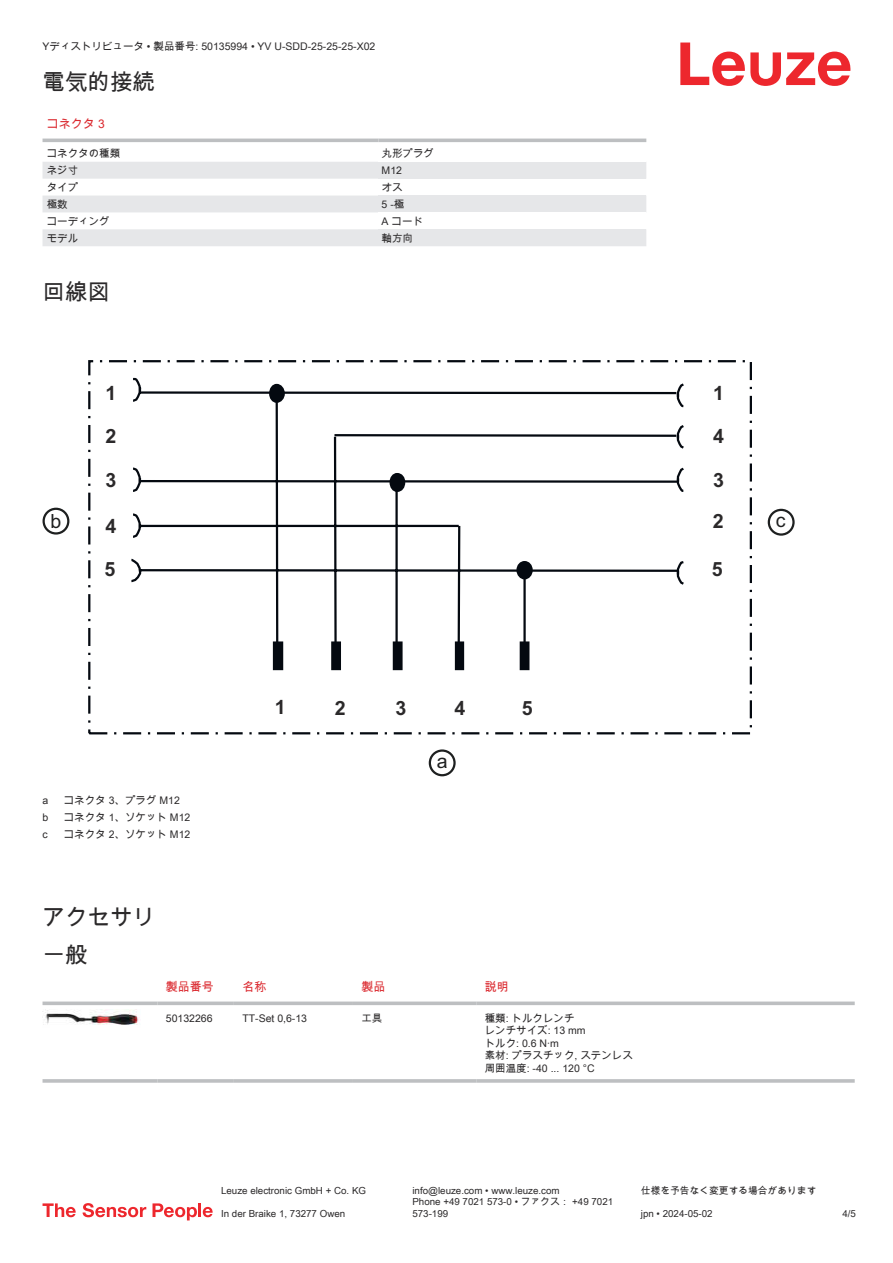
<style>
.page{position:relative;width:893px;height:1263px;background:#fff}
.page>*{position:absolute;margin:0;border:0;box-sizing:border-box;transform-origin:0 0}
.t1{font:22.5px/38.7px "Arial Unicode MS";color:#2b292a}
.t2{font:700 19.65px "Arial";color:#2b292a}
.t3{font:19.5px "Arial";color:#1f2020}
.t4{font:12px "Arial Unicode MS";color:#db2a30}
.t5{font:10.5px/12.6px "Arial Unicode MS";color:#2b292a}
.t6{font:9.75px/11.7px "Arial Unicode MS";color:#2b292a}
</style>
<div class="page">
<svg style="left:680px;top:43px;width:170px;height:43px"></svg>
<svg style="left:43px;top:138px;width:603px;height:1px"></svg>
<svg style="left:43px;top:162px;width:335px;height:84px;fill:#e6e7e9"></svg>
<hr style="left:43px;top:139px;width:335px;height:3px;background:#bdbfc1">
<hr style="left:378px;top:139px;width:268px;height:3px;background:#bdbfc1">
<div style="left:378px;top:162px;width:268px;height:17px;background:#e6e7e9"></div>
<div style="left:378px;top:196px;width:268px;height:16px;background:#e6e7e9"></div>
<div style="left:378px;top:229px;width:268px;height:17px;background:#e6e7e9"></div>
<svg style="left:43px;top:1001px;width:114px;height:4px"></svg>
<svg style="left:157px;top:1001px;width:77px;height:4px"></svg>
<svg style="left:234px;top:1001px;width:119px;height:4px"></svg>
<svg style="left:353px;top:1001px;width:123px;height:4px"></svg>
<svg style="left:476px;top:1001px;width:379px;height:4px;background:#c6c7c9"></svg>
<svg style="left:43px;top:1079px;width:114px;height:4px"></svg>
<hr style="left:157px;top:1079px;width:77px;height:4px;background:#c6c8ca">
<svg style="left:234px;top:1079px;width:119px;height:4px"></svg>
<svg style="left:353px;top:1079px;width:123px;height:4px"></svg>
<hr style="left:476px;top:1079px;width:379px;height:4px;background:#c6c8ca">
<img style="left:43px;top:1009px;width:96px;height:16px">
<svg style="left:43px;top:1203px;width:33px;height:14px"></svg>
<svg style="left:83px;top:1203px;width:63px;height:14px"></svg>
<svg style="left:153px;top:1203px;width:44px;height:17px"></svg>
<hr style="left:198px;top:1203px;width:3px;height:14px;background:#ed272d">
<svg style="left:203px;top:1207px;width:10px;height:10px"></svg>
<svg style="left:272px;top:587px;width:258px;height:73px"></svg>
<svg style="left:131px;top:377px;width:553px;height:210px"></svg>
<div style="left:274px;top:643px;width:8px;height:26px;background:#040910"></div>
<div style="left:273px;top:641px;width:10px;height:29px;border:2px solid #040910"></div>
<div style="left:332px;top:643px;width:8px;height:26px;background:#040910"></div>
<div style="left:331px;top:641px;width:10px;height:29px;border:2px solid #040910"></div>
<div style="left:394px;top:643px;width:7px;height:26px;background:#040910"></div>
<div style="left:393px;top:641px;width:10px;height:29px;border:2px solid #040910"></div>
<div style="left:456px;top:643px;width:7px;height:26px;background:#040910"></div>
<div style="left:455px;top:641px;width:9px;height:29px;border:2px solid #040910"></div>
<div style="left:521px;top:643px;width:7px;height:26px;background:#040910"></div>
<div style="left:520px;top:641px;width:9px;height:29px;border:2px solid #040910"></div>
<div style="left:391px;top:474px;width:13px;height:17px;background:#040910;border-radius:50%"></div>
<div style="left:389px;top:473px;width:16px;height:19px;border:2px solid #040910;border-radius:50%"></div>
<div style="left:270px;top:385px;width:14px;height:17px;background:#040910;border-radius:50%"></div>
<div style="left:269px;top:384px;width:16px;height:19px;border:2px solid #040910;border-radius:50%"></div>
<div style="left:88px;top:360px;width:664px;height:374px;border:2px dashed #040910"></div>
<div style="left:429px;top:749px;width:27px;height:27px;border:2px solid #1e2020;border-radius:50%"></div>
<div style="left:43px;top:508px;width:26px;height:27px;border:2px solid #1e2020;border-radius:50%"></div>
<div style="left:768px;top:509px;width:27px;height:27px;border:2px solid #1e2020;border-radius:50%"></div>
<p class="t5" style="left:43px;top:40px;width:334px">Yディストリビュータ • 製品番号: 50135994 • YV U-SDD-25-25-25-X02</p>
<h1 class="t1" style="left:43px;top:62px;width:114px">電気的接続</h1>
<p class="t4" style="left:47px;top:115px;width:60px">コネクタ 3</p>
<p class="t5" style="left:47px;top:147px;width:75px">コネクタの種類</p>
<p class="t5" style="left:382px;top:147px;width:54px">丸形プラグ</p>
<p class="t5" style="left:47px;top:164px;width:33px">ネジ寸</p>
<p class="t5" style="left:382px;top:164px;width:22px">M12</p>
<p class="t5" style="left:47px;top:181px;width:33px">タイプ</p>
<p class="t5" style="left:382px;top:181px;width:22px">オス</p>
<p class="t5" style="left:47px;top:197px;width:22px">極数</p>
<p class="t5" style="left:382px;top:197px;width:24px">5 -極</p>
<p class="t5" style="left:47px;top:214px;width:64px">コーディング</p>
<p class="t5" style="left:382px;top:214px;width:43px">A コード</p>
<p class="t5" style="left:47px;top:231px;width:33px">モデル</p>
<p class="t5" style="left:382px;top:231px;width:33px">軸方向</p>
<h1 class="t1" style="left:43px;top:272px;width:69px">回線図</h1>
<h2 class="t2" style="left:106px;top:382px;width:12px">1</h2>
<h2 class="t2" style="left:713px;top:382px;width:12px">1</h2>
<h2 class="t2" style="left:106px;top:424px;width:12px">2</h2>
<h2 class="t2" style="left:713px;top:424px;width:12px">4</h2>
<h2 class="t2" style="left:106px;top:469px;width:12px">3</h2>
<h2 class="t2" style="left:713px;top:469px;width:12px">3</h2>
<h3 class="t3" style="left:51px;top:510px;width:12px">b</h3>
<h2 class="t2" style="left:713px;top:510px;width:12px">2</h2>
<h3 class="t3" style="left:776px;top:509px;width:11px">c</h3>
<h2 class="t2" style="left:106px;top:514px;width:12px">4</h2>
<h2 class="t2" style="left:104px;top:558px;width:12px">5</h2>
<p class="t5" style="left:43px;top:793px;width:7px">a</p>
<p class="t5" style="left:64px;top:793px;width:118px">コネクタ 3、プラグ M12</p>
<p class="t5" style="left:43px;top:810px;width:7px">b</p>
<p class="t5" style="left:64px;top:810px;width:128px">コネクタ 1、ソケット M12</p>
<p class="t5" style="left:43px;top:827px;width:7px">c</p>
<p class="t5" style="left:64px;top:827px;width:128px">コネクタ 2、ソケット M12</p>
<h1 class="t1" style="left:43px;top:897px;width:114px">アクセサリ一般</h1>
<h2 class="t2" style="left:275px;top:696px;width:12px">1</h2>
<h2 class="t2" style="left:335px;top:697px;width:12px">2</h2>
<h2 class="t2" style="left:396px;top:697px;width:12px">3</h2>
<h2 class="t2" style="left:454px;top:697px;width:12px">4</h2>
<h2 class="t2" style="left:522px;top:697px;width:12px">5</h2>
<h3 class="t3" style="left:437px;top:750px;width:12px">a</h3>
<p class="t4" style="left:166px;top:978px;width:49px">製品番号</p>
<p class="t4" style="left:242px;top:978px;width:25px">名称</p>
<p class="t4" style="left:361px;top:978px;width:25px">製品</p>
<p class="t4" style="left:485px;top:978px;width:25px">説明</p>
<p class="t5" style="left:166px;top:1011px;width:48px">50132266</p>
<p class="t5" style="left:242px;top:1011px;width:66px">TT-Set 0,6-13</p>
<p class="t5" style="left:361px;top:1011px;width:22px">工具</p>
<p class="t5" style="left:485px;top:1011px;width:150px">種類: トルクレンチ<br>レンチサイズ: 13 mm<br>トルク: 0.6 N·m<br>素材: プラスチック, ステンレス周囲温度: -40 ... 120 °C</p>
<h2 class="t2" style="left:712px;top:558px;width:12px">5</h2>
<p class="t6" style="left:221px;top:1184px;width:146px">Leuze electronic GmbH + Co. KG</p>
<p class="t6" style="left:412px;top:1184px;width:149px">info@leuze.com • www.leuze.com</p>
<p class="t6" style="left:641px;top:1184px;width:177px">仕様を予告なく変更する場合があります</p>
<p class="t6" style="left:221px;top:1207px;width:126px">In der Braike 1, 73277 Owen</p>
<p class="t6" style="left:412px;top:1196px;width:202px">Phone +49 7021 573-0 • ファクス： +49 7021<br>573-199</p>
<p class="t6" style="left:641px;top:1207px;width:73px">jpn • 2024-05-02</p>
<p class="t6" style="left:842px;top:1207px;width:15px">4/5</p>
</div>
